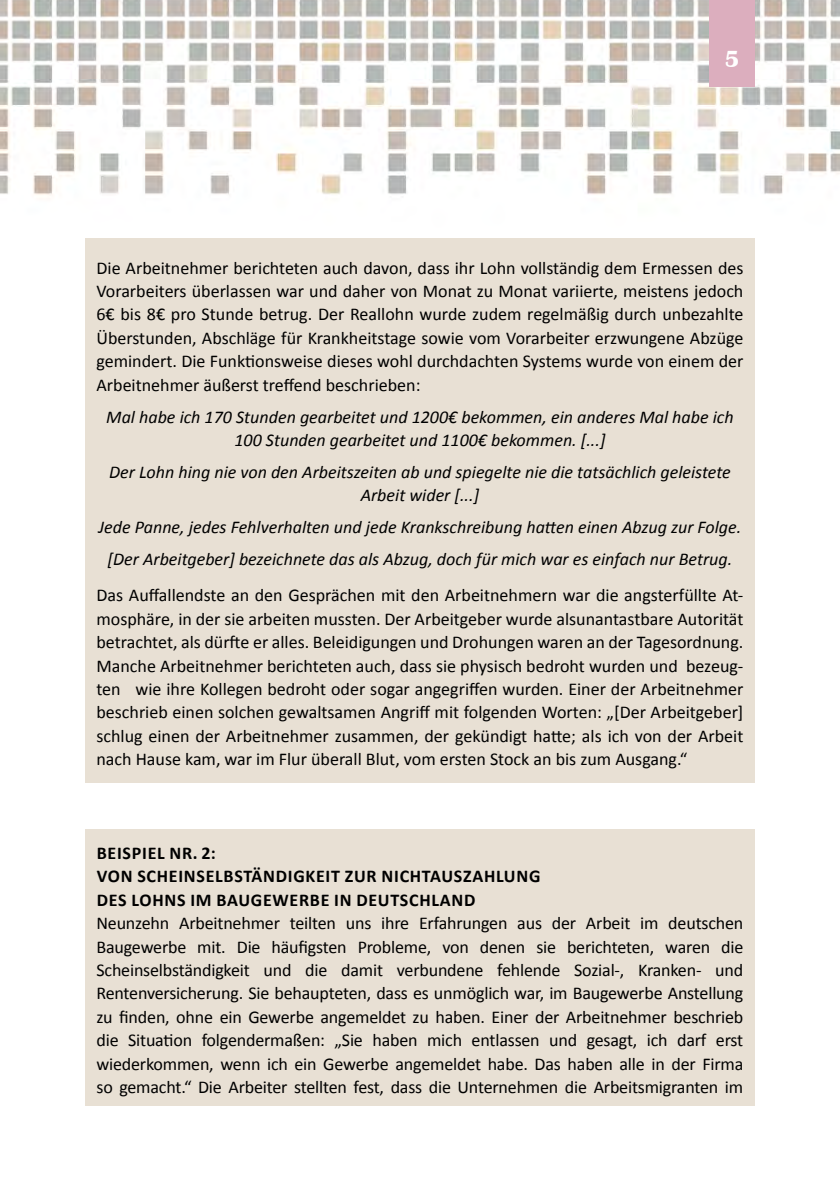
<style>
.page{position:relative;width:840px;height:1191px;background:#fff}
.page>*{position:absolute;margin:0;border:0;box-sizing:border-box;transform-origin:0 0}
.t1{font:700 24px "Britannic";color:#fff}
.t2{font:18px/23.4px "Calibri";color:#000;text-align:justify}
.t3{font:italic 18px/23.4px "Calibri";color:#000;text-align:center}
.t4{font:700 18px "Calibri";letter-spacing:.04em;color:#000}
</style>
<div class="page">
<img style="left:0;top:0;width:839px;height:274px">
<div style="left:709px;top:0;width:45px;height:87px;background:#dcaebe"></div>
<div style="left:85px;top:238px;width:669px;height:544px;background:#e8e0d4"></div>
<div style="left:85px;top:829px;width:669px;height:277px;background:#e8e0d4"></div>
<h1 class="t1" style="left:724px;top:46px;width:16px">5</h1>
<p class="t2" style="left:96px;top:256px;width:648px">Die Arbeitnehmer berichteten auch davon, dass ihr Lohn vollständig dem Ermessen des Vorarbeiters überlassen war und daher von Monat zu Monat variierte, meistens jedoch 6€ bis 8€ pro Stunde betrug. Der Reallohn wurde zudem regelmäßig durch unbezahlte Überstunden, Abschläge für Krankheitstage sowie vom Vorarbeiter erzwungene Abzüge gemindert. Die Funktionsweise dieses wohl durchdachten Systems wurde von einem der Arbeitnehmer äußerst treffend beschrieben:</p>
<p class="t3" style="left:106px;top:404px;width:628px">Mal habe ich 170 Stunden gearbeitet und 1200€ bekommen, ein anderes Mal habe ich<br>100 Stunden gearbeitet und 1100€ bekommen. [...]</p>
<p class="t3" style="left:109px;top:459px;width:623px">Der Lohn hing nie von den Arbeitszeiten ab und spiegelte nie die tatsächlich geleistete<br>Arbeit wider [...]</p>
<p class="t3" style="left:98px;top:515px;width:644px">Jede Panne, jedes Fehlverhalten und jede Krankschreibung hatten einen Abzug zur Folge.</p>
<p class="t3" style="left:107px;top:547px;width:626px">[Der Arbeitgeber] bezeichnete das als Abzug, doch für mich war es einfach nur Betrug.</p>
<p class="t2" style="left:96px;top:584px;width:648px">Das Auffallendste an den Gesprächen mit den Arbeitnehmern war die angsterfüllte At&shy;mosphäre, in der sie arbeiten mussten. Der Arbeitgeber wurde alsunantastbare Autorität betrachtet, als dürfte er alles. Beleidigungen und Drohungen waren an der Tagesordnung.<br>Manche Arbeitnehmer berichteten auch, dass sie physisch bedroht wurden und bezeug&shy;ten wie ihre Kollegen bedroht oder sogar angegriffen wurden. Einer der Arbeitnehmer beschrieb einen solchen gewaltsamen Angriff mit folgenden Worten: „[Der Arbeitgeber] schlug einen der Arbeitnehmer zusammen, der gekündigt hatte; als ich von der Arbeit nach Hause kam, war im Flur überall Blut, vom ersten Stock an bis zum Ausgang.“</p>
<p class="t4" style="left:97px;top:841px;width:120px">BEISPIEL NR. 2:</p>
<p class="t4" style="left:97px;top:864px;width:445px">VON SCHEINSELBSTÄNDIGKEIT ZUR NICHTAUSZAHLUNG</p>
<p class="t4" style="left:97px;top:888px;width:380px">DES LOHNS IM BAUGEWERBE IN DEUTSCHLAND</p>
<p class="t2" style="left:96px;top:911px;width:648px">Neunzehn Arbeitnehmer teilten uns ihre Erfahrungen aus der Arbeit im deutschen Baugewerbe mit. Die häufigsten Probleme, von denen sie berichteten, waren die Scheinselbständigkeit und die damit verbundene fehlende Sozial-, Kranken- und Rentenversicherung. Sie behaupteten, dass es unmöglich war, im Baugewerbe Anstellung zu finden, ohne ein Gewerbe angemeldet zu haben. Einer der Arbeitnehmer beschrieb die Situation folgendermaßen: „Sie haben mich entlassen und gesagt, ich darf erst wiederkommen, wenn ich ein Gewerbe angemeldet habe. Das haben alle in der Firma so gemacht.“ Die Arbeiter stellten fest, dass die Unternehmen die Arbeitsmigranten im</p>
</div>
